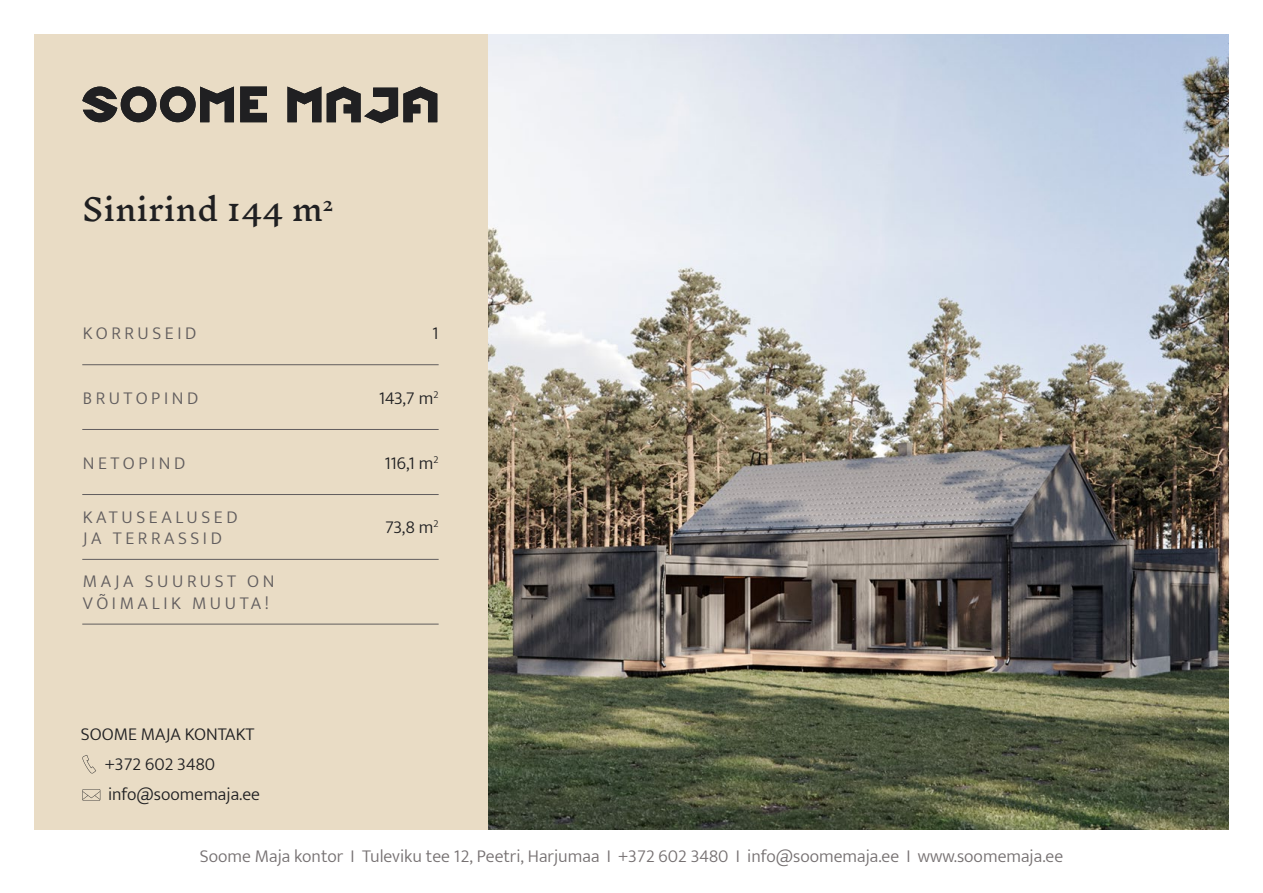
<style>
.page{position:relative;width:1263px;height:893px;background:#fff}
.page>*{position:absolute;margin:0;border:0;box-sizing:border-box;transform-origin:0 0}
.t1{font:30px "Inknut Antiqua";color:#202022}
.t2{font:300 18px "Mukta";color:#757071}
.t3{font:300 18px/21.6px "Mukta";letter-spacing:.2em;color:#615d5e}
.t4{font:300 18px/30px "Mukta";color:#202022}
</style>
<div class="page">
<div style="left:34px;top:34px;width:1195px;height:795px;background:#e9dcc5"></div>
<svg style="left:287px;top:87px;width:34px;height:35px"></svg>
<svg style="left:240px;top:87px;width:27px;height:35px"></svg>
<svg style="left:82px;top:87px;width:152px;height:35px"></svg>
<svg style="left:327px;top:87px;width:110px;height:36px"></svg>
<hr style="left:82px;top:364px;width:357px;height:1px;background:#615d5e">
<hr style="left:82px;top:494px;width:357px;height:1px;background:#615d5e">
<hr style="left:82px;top:429px;width:357px;height:1px;background:#615d5e">
<svg style="left:82px;top:755px;width:14px;height:18px"></svg>
<svg style="left:82px;top:789px;width:18px;height:12px"></svg>
<hr style="left:82px;top:559px;width:357px;height:1px;background:#615d5e">
<hr style="left:82px;top:624px;width:357px;height:1px;background:#615d5e">
<img style="left:488px;top:34px;width:741px;height:795px">
<h1 class="t1" style="left:82px;top:193px;width:252px">Sinirind 144 m<sup>2</sup></h1>
<p class="t3" style="left:83px;top:322px;width:115px">KORRUSEID</p>
<p class="t4" style="left:432px;top:318px;width:8px">1</p>
<p class="t3" style="left:83px;top:387px;width:117px">BRUTOPIND</p>
<p class="t4" style="left:379px;top:383px;width:61px">143,7 m<sup>2</sup></p>
<p class="t3" style="left:83px;top:452px;width:104px">NETOPIND</p>
<p class="t4" style="left:384px;top:448px;width:56px">116,1 m<sup>2</sup></p>
<p class="t3" style="left:83px;top:505px;width:156px">KATUSEALUSED</p>
<p class="t4" style="left:385px;top:512px;width:55px">73,8 m<sup>2</sup></p>
<p class="t3" style="left:83px;top:527px;width:140px">JA TERRASSID</p>
<p class="t3" style="left:83px;top:570px;width:193px">MAJA SUURUST ON<br>VÕIMALIK MUUTA!</p>
<p class="t4" style="left:105px;top:719px;width:157px;text-indent:-24px">SOOME MAJA KONTAKT +372 602 3480 info@soomemaja.ee</p>
<p class="t2" style="left:200px;top:845px;width:865px">Soome Maja kontor I Tuleviku tee 12, Peetri, Harjumaa I +372 602 3480 I info@soomemaja.ee I www.soomemaja.ee</p>
</div>
